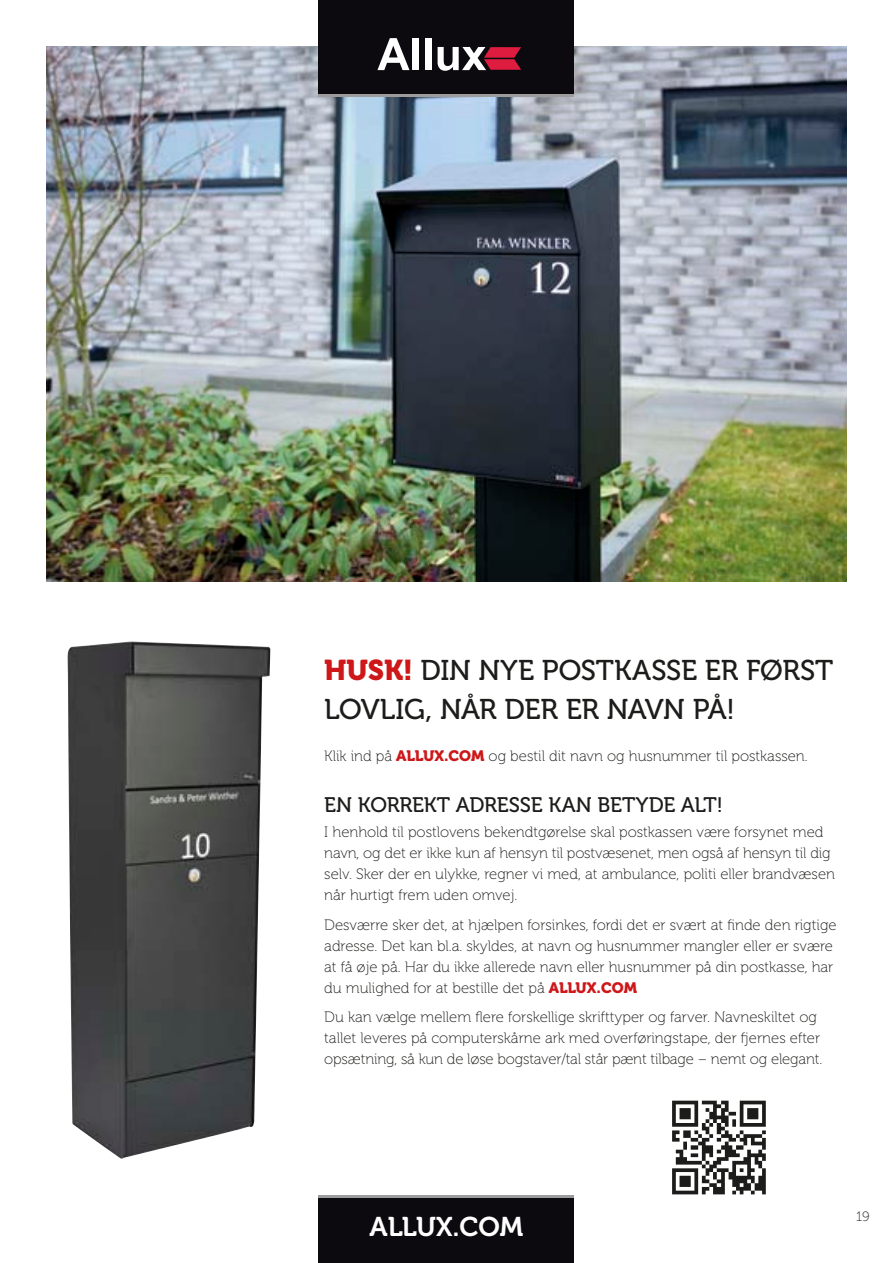
<style>
.page{position:relative;width:893px;height:1263px;background:#fff}
.page>*{position:absolute;margin:0;border:0;box-sizing:border-box;transform-origin:0 0}
.t1{font:28.5px/39px "Museo 500";letter-spacing:-.01em;color:#1c1c1a}
.t2{font:27px "Museo 700";letter-spacing:-.005em;color:#fff}
.t3{font:21px "Museo 500";letter-spacing:-.01em;color:#1c1c1a}
.t4{font:15px/21px "Museo 100";color:#1c1c1a}
.t5{font:13.5px "Museo 100";color:#1c1c1a}
.s1{font-family:"Museo 900";color:#cd1719}
</style>
<div class="page">
<img style="left:47px;top:47px;width:799px;height:534px">
<img style="left:68px;top:641px;width:202px;height:518px">
<div style="left:319px;top:0;width:255px;height:94px;background:#0d0a0f"></div>
<hr style="left:319px;top:94px;width:255px;height:3px;background:#9c9c9c">
<svg style="left:377px;top:38px;width:32px;height:32px"></svg>
<div style="left:413px;top:38px;width:6px;height:32px;background:#fff"></div>
<div style="left:425px;top:38px;width:6px;height:32px;background:#fff"></div>
<svg style="left:438px;top:47px;width:83px;height:24px"></svg>
<div style="left:319px;top:1197px;width:255px;height:66px;background:#0d0a0f"></div>
<hr style="left:319px;top:1195px;width:255px;height:2px;background:#9c9c9c">
<svg style="left:672px;top:1101px;width:94px;height:93px"></svg>
<h1 class="t1" style="left:324px;top:651px;width:511px"><span class="s1">HUSK!</span> DIN NYE POSTKASSE ER FØRST<br>LOVLIG, NÅR DER ER NAVN PÅ!</h1>
<p class="t4" style="left:324px;top:746px;width:485px">Klik ind på <span class="s1">ALLUX.COM</span> og bestil dit navn og husnummer til postkassen.</p>
<h3 class="t3" style="left:324px;top:793px;width:400px">EN KORREKT ADRESSE KAN BETYDE ALT!</h3>
<p class="t4" style="left:324px;top:822px;width:512px">I henhold til postlovens bekendtgørelse skal postkassen være forsynet med navn, og det er ikke kun af hensyn til postvæsenet, men også af hensyn til dig selv. Sker der en ulykke, regner vi med, at ambulance, politi eller brandvæsen når hurtigt frem uden omvej.</p>
<p class="t4" style="left:324px;top:914px;width:514px">Desværre sker det, at hjælpen forsinkes, fordi det er svært at finde den rigtige adresse. Det kan bl.a. skyldes, at navn og husnummer mangler eller er svære at få øje på. Har du ikke allerede navn eller husnummer på din postkasse, har du mulighed for at bestille det på <span class="s1">ALLUX.COM</span></p>
<p class="t4" style="left:324px;top:1007px;width:499px">Du kan vælge mellem flere forskellige skrifttyper og farver. Navneskiltet og tallet leveres på computerskårne ark med overføringstape, der fjernes efter opsætning, så kun de løse bogstaver/tal står pænt tilbage – nemt og elegant.</p>
<h2 class="t2" style="left:370px;top:1212px;width:155px">ALLUX.COM</h2>
<p class="t5" style="left:856px;top:1209px;width:15px">19</p>
</div>
